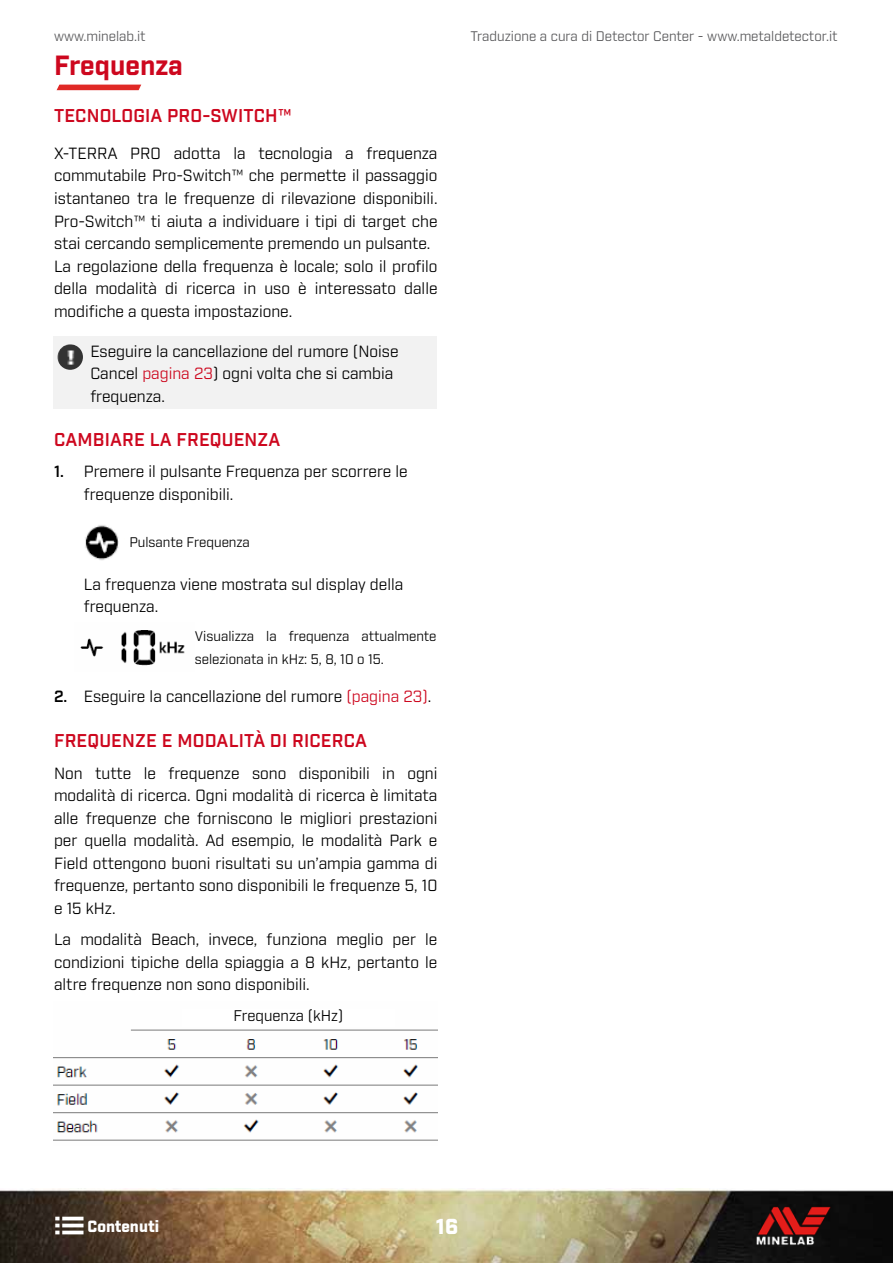
<style>
.page{position:relative;width:893px;height:1263px;background:#fff}
.page>*{position:absolute;margin:0;border:0;box-sizing:border-box;transform-origin:0 0}
.t1{font:700 27px "Industry";color:#cd071e}
.t2{font:900 21px "Industry";color:#fff}
.t3{font:600 18px "Industry";letter-spacing:.01em;color:#cd071e}
.t4{font:15.75px/22.5px "Industry";color:#000}
.t5{font:900 15.75px "Industry";color:#fff}
.t6{font:15px "Industry";color:#000}
.t7{font:13.5px/22.5px "Industry";color:#000}
.t8{font:13.5px "Industry";color:#58585a}
.s1{color:#cd071e}
.s2{font-weight:600}
</style>
<div class="page">
<img style="left:1px;top:1188px;width:892px;height:75px">
<img style="left:748px;top:1199px;width:91px;height:54px">
<hr style="left:62px;top:1217px;width:22px;height:3px;background:#fff">
<hr style="left:62px;top:1224px;width:22px;height:3px;background:#fff">
<svg style="left:62px;top:1230px;width:22px;height:4px"></svg>
<svg style="left:55px;top:1217px;width:5px;height:17px"></svg>
<img style="left:56px;top:84px;width:86px;height:6px">
<div style="left:53px;top:336px;width:384px;height:73px;background:#f2f2f2"></div>
<img style="left:57px;top:344px;width:26px;height:26px;border-radius:13px">
<img style="left:85px;top:525px;width:34px;height:35px">
<img style="left:80px;top:630px;width:105px;height:36px">
<img style="left:53px;top:1029px;width:384px;height:112px">
<p class="t8" style="left:54px;top:28px;width:93px">www.minelab.it</p>
<h1 class="t1" style="left:54px;top:49px;width:131px">Frequenza</h1>
<p class="t3" style="left:54px;top:104px;width:239px">TECNOLOGIA PRO‑SWITCH™</p>
<p class="t4" style="left:54px;top:142px;width:385px">X‑TERRA PRO adotta la tecnologia a frequenza commutabile Pro‑Switch™ che permette il passaggio istantaneo tra le frequenze di rilevazione disponibili.<br>Pro‑Switch™ ti aiuta a individuare i tipi di target che stai cercando semplicemente premendo un pulsante.<br>La regolazione della frequenza è locale; solo il profilo della modalità di ricerca in uso è interessato dalle modifiche a questa impostazione.</p>
<p class="t4" style="left:90px;top:340px;width:310px">Eseguire la cancellazione del rumore (Noise<br>Cancel <span class="s1">pagina 23</span>) ogni volta che si cambia frequenza.</p>
<p class="t3" style="left:54px;top:428px;width:228px">CAMBIARE LA FREQUENZA</p>
<p class="t4" style="left:84px;top:461px;width:325px;text-indent:-30px"><span class="s2">1.</span> Premere il pulsante Frequenza per scorrere le frequenze disponibili.</p>
<p class="t7" style="left:129px;top:531px;width:122px">Pulsante Frequenza</p>
<p class="t4" style="left:84px;top:573px;width:321px;text-indent:-30px">La frequenza viene mostrata sul display della frequenza.</p>
<p class="t7" style="left:195px;top:625px;width:243px">Visualizza la frequenza attualmente selezionata in kHz: 5, 8, 10 o 15.</p>
<p class="t4" style="left:54px;top:686px;width:379px"><span class="s2">2.</span> Eseguire la cancellazione del rumore <span class="s1">(pagina 23)</span>.</p>
<p class="t3" style="left:54px;top:730px;width:314px">FREQUENZE E MODALITÀ DI RICERCA</p>
<p class="t4" style="left:54px;top:762px;width:385px;text-align:justify">Non tutte le frequenze sono disponibili in ogni modalità di ricerca. Ogni modalità di ricerca è limitata alle frequenze che forniscono le migliori prestazioni per quella modalità. Ad esempio, le modalità Park e Field ottengono buoni risultati su un’ampia gamma di frequenze, pertanto sono disponibili le frequenze 5, 10 e 15 kHz.</p>
<p class="t4" style="left:54px;top:929px;width:385px;text-align:justify">La modalità Beach, invece, funziona meglio per le condizioni tipiche della spiaggia a 8 kHz, pertanto le altre frequenze non sono disponibili.</p>
<p class="t6" style="left:234px;top:1006px;width:111px">Frequenza (kHz)</p>
<p class="t8" style="left:470px;top:28px;width:369px">Traduzione a cura di Detector Center - www.metaldetector.it</p>
<p class="t5" style="left:88px;top:1217px;width:73px">Contenuti</p>
<h2 class="t2" style="left:436px;top:1214px;width:24px">16</h2>
</div>
